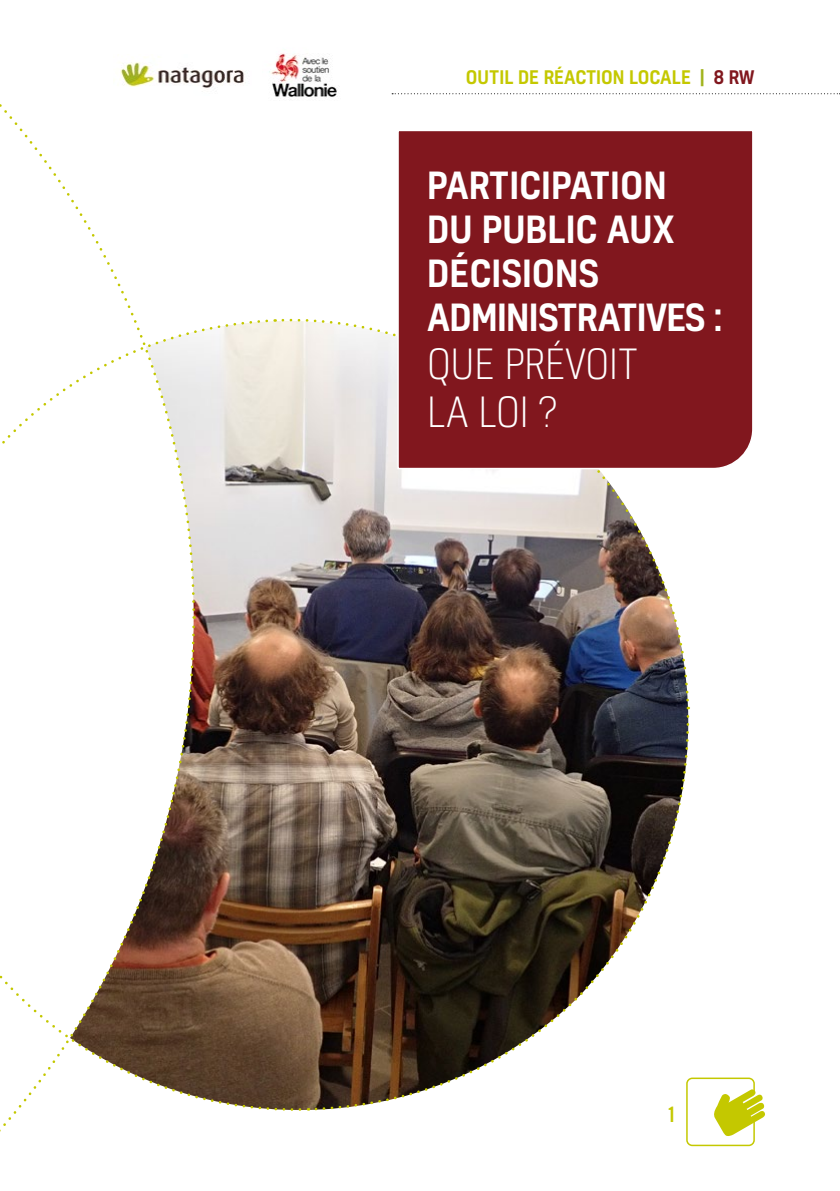
<style>
.page{position:relative;width:840px;height:1191px;background:#fff}
.page>*{position:absolute;margin:0;border:0;box-sizing:border-box;transform-origin:0 0}
.t1{font:300 40px/48px "Kelson";color:#fff}
.t2{font:500 36px/44px "Kelson";color:#fff}
.t3{font:21px "Trade Gothic Bold Cond Twenty";color:#c4c800}
.t4{font:500 18px "Kelson";color:#c4c800}
.s1{color:#a1b41d}
.s2{color:#81171e}
</style>
<div class="page">
<img style="left:269px;top:53px;width:68px;height:47px">
<svg style="left:392px;top:93px;width:448px;height:1px"></svg>
<div style="left:685px;top:1077px;width:69px;height:69px;border:2px solid #c4c800;border-radius:5px"></div>
<svg style="left:714px;top:1089px;width:51px;height:47px"></svg>
<img style="left:196px;top:70px;width:50px;height:18px">
<svg style="left:313px;top:709px;width:377px;height:402px"></svg>
<img style="left:276px;top:318px;width:413px;height:385px">
<img style="left:192px;top:319px;width:77px;height:401px">
<svg style="left:196px;top:726px;width:110px;height:385px;background:#745945"></svg>
<svg style="left:0;top:619px;width:196px;height:513px"></svg>
<svg style="left:0;top:62px;width:196px;height:550px"></svg>
<div style="left:396px;top:131px;width:357px;height:339px;background:#81171e"></div>
<p class="t4" style="left:465px;top:65px;width:290px">OUTIL DE RÉACTION LOCALE <span class="s1">|</span> <span class="s2">8 RW</span></p>
<p class="t2" style="left:427px;top:163px;width:297px">PARTICIPATION<br>DU PUBLIC AUX<br>DÉCISIONS<br>ADMINISTRATIVES :</p>
<p class="t1" style="left:427px;top:340px;width:212px">QUE PRÉVOIT<br>LA LOI ?</p>
<p class="t3" style="left:666px;top:1101px;width:11px">1</p>
</div>
